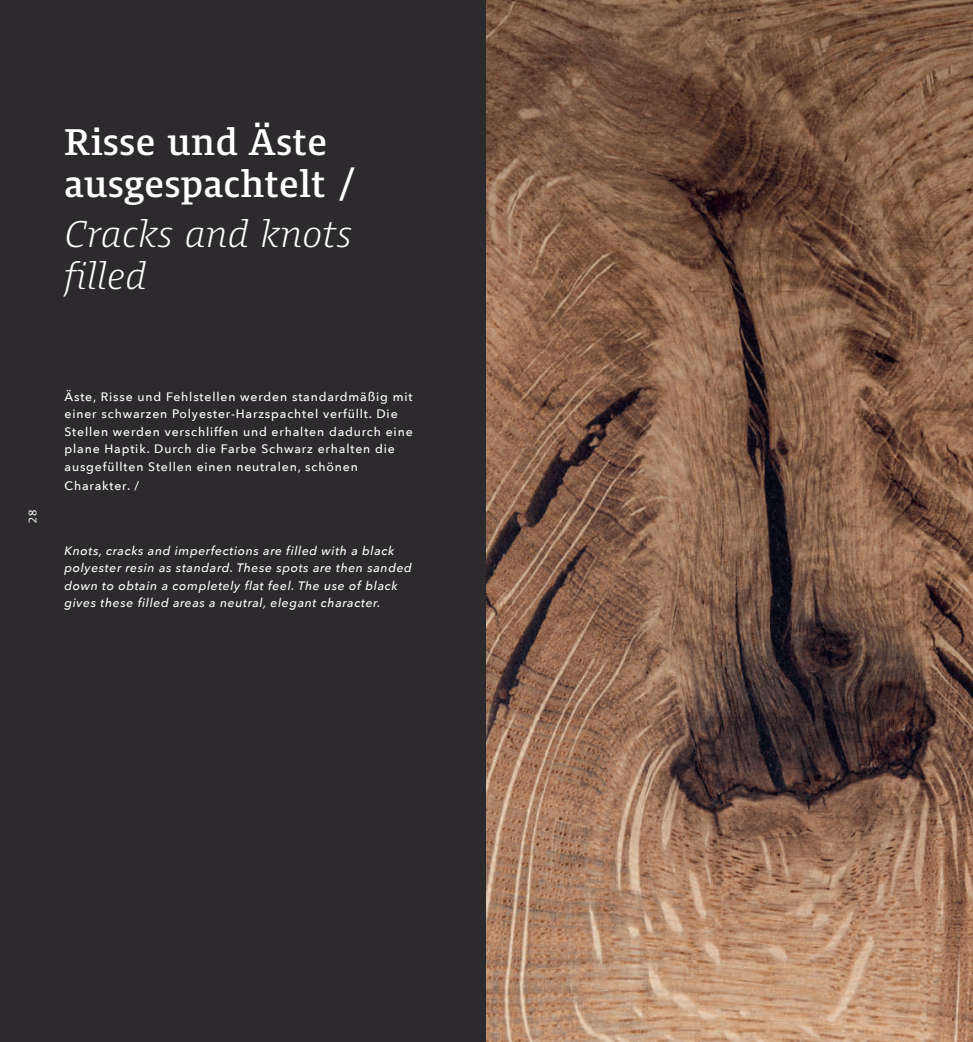
<style>
.page{position:relative;width:973px;height:1042px;background:#fff}
.page>*{position:absolute;margin:0;border:0;box-sizing:border-box;transform-origin:0 0}
.t1{font:500 38.5px/42px "Harrison Serif Pro";letter-spacing:.025em;color:#fff}
.t2{font:italic 300 38.5px/42px "Harrison Serif Pro";letter-spacing:.025em;color:#fff}
.t3{font:500 12.25px/17.5px "Avenir Next";letter-spacing:.07em;color:#fff}
.t4{font:italic 500 12.25px/17.5px "Avenir Next";letter-spacing:.05em;color:#fff}
.t5{font:11.38px "Harrison Serif Pro";color:#fff}
</style>
<div class="page">
<div style="left:0;top:0;width:972px;height:1042px;background:#2c2a2c"></div>
<img style="left:486px;top:0;width:486px;height:1042px">
<h1 class="t1" style="left:64px;top:118px;width:293px">Risse und Äste ausgespachtelt /</h1>
<h1 class="t2" style="left:64px;top:209px;width:288px">Cracks and knots filled</h1>
<p class="t5" style="left:24px;top:523px;width:14px;rotate:-90deg">28</p>
<p class="t3" style="left:64px;top:387px;width:349px">Äste, Risse und Fehlstellen werden standardmäßig mit einer schwarzen Polyester-Harzspachtel verfüllt. Die Stellen werden verschliffen und erhalten dadurch eine plane Haptik. Durch die Farbe Schwarz erhalten die ausgefüllten Stellen einen neutralen, schönen</p>
<p class="t3" style="left:64px;top:476px;width:76px">Charakter. /</p>
<p class="t4" style="left:64px;top:541px;width:349px">Knots, cracks and imperfections are filled with a black polyester resin as standard. These spots are then sanded down to obtain a completely flat feel. The use of black gives these filled areas a neutral, elegant character.</p>
</div>
